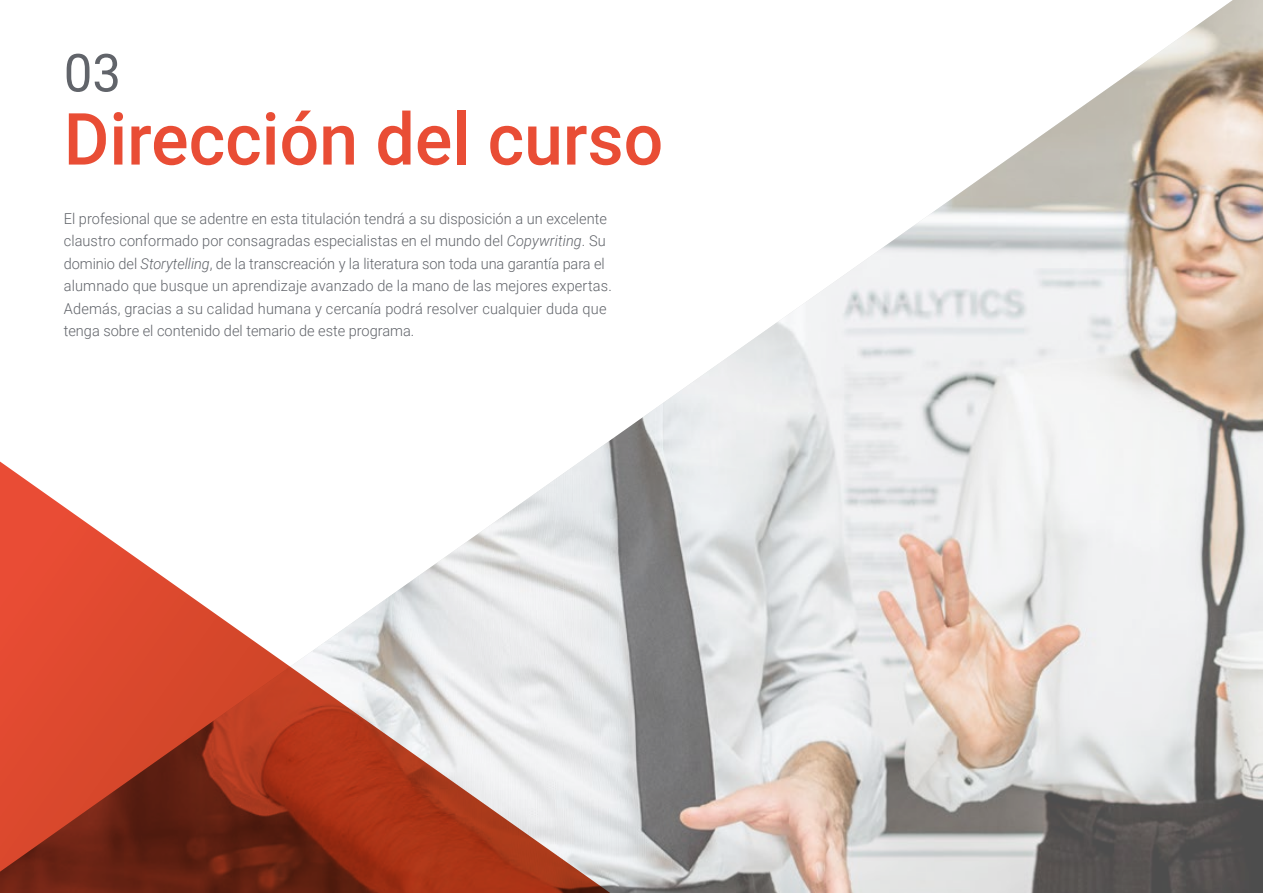
<style>
.page{position:relative;width:1263px;height:893px;background:#fff}
.page>*{position:absolute;margin:0;border:0;box-sizing:border-box;transform-origin:0 0}
.t1{font:500 72px "Roboto";color:#e94d35}
.t2{font:52.5px "Roboto";color:#61646a}
.t3{font:300 15px/22.5px "Roboto";letter-spacing:.005em;color:#61646a}
.s1{font-style:italic}
</style>
<div class="page">
<img style="left:602px;top:0;width:661px;height:893px">
<svg style="left:0;top:446px;width:640px;height:447px"></svg>
<h2 class="t2" style="left:64px;top:36px;width:59px">03</h2>
<h1 class="t1" style="left:64px;top:89px;width:601px">Dirección del curso</h1>
<p class="t3" style="left:64px;top:207px;width:549px">El profesional que se adentre en esta titulación tendrá a su disposición a un excelente claustro conformado por consagradas especialistas en el mundo del <span class="s1">Copywriting</span>. Su dominio del <span class="s1">Storytelling</span>, de la transcreación y la literatura son toda una garantía para el alumnado que busque un aprendizaje avanzado de la mano de las mejores expertas.<br>Además, gracias a su calidad humana y cercanía podrá resolver cualquier duda que tenga sobre el contenido del temario de este programa.</p>
</div>
